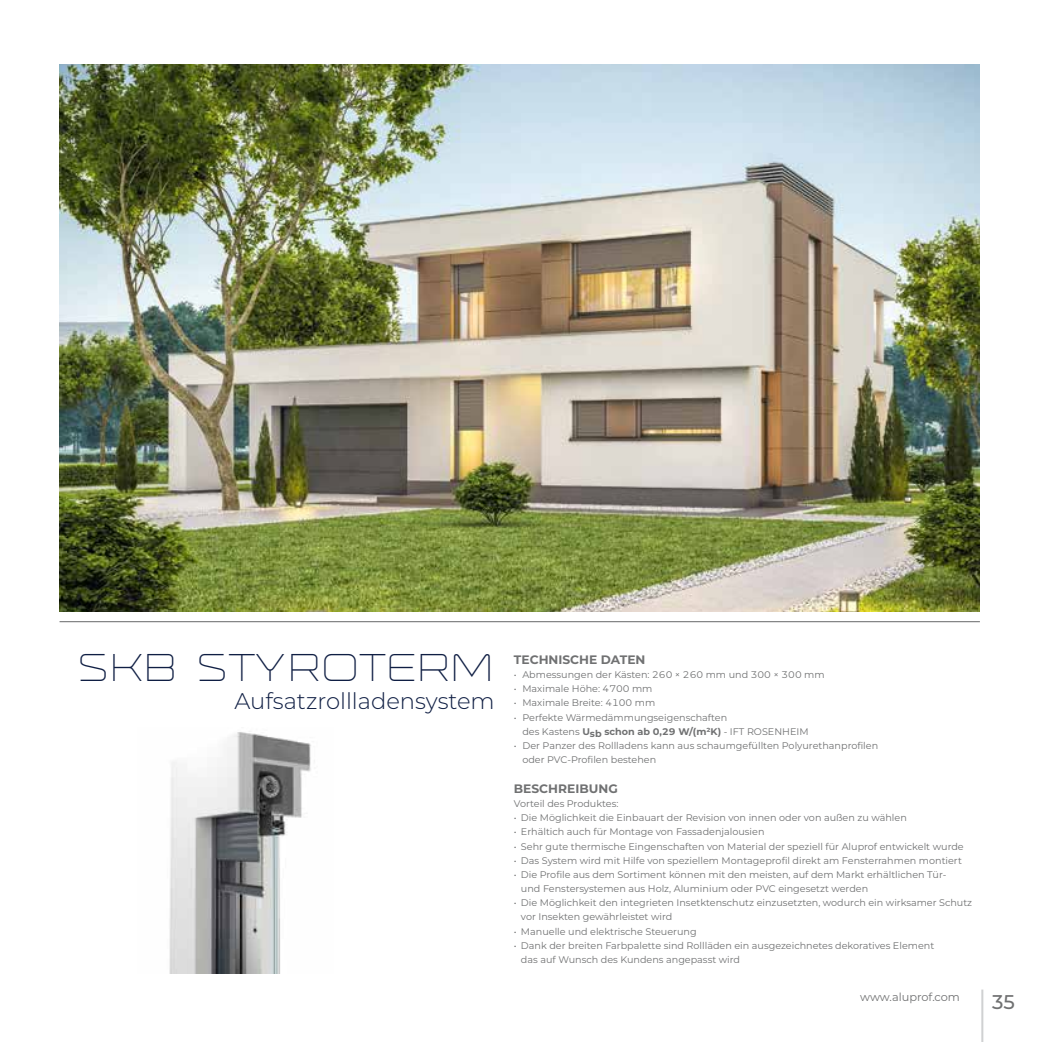
<style>
.page{position:relative;width:1042px;height:1042px;background:#fff}
.page>*{position:absolute;margin:0;border:0;box-sizing:border-box;transform-origin:0 0}
.t1{font:300 36.93px "Ronduit Capitals";color:#101f44}
.t2{font:300 22.75px "Aluprof Sans";color:#101f44}
.t3{font:500 19.78px "Aluprof Sans";color:#707172}
.t4{font:700 12.25px "Aluprof Sans";color:#707172}
.t5{font:11.38px "Aluprof Sans";color:#707172}
.t6{font:9.62px/14.2px "Aluprof Sans";color:#707172}
.s1{font-weight:700}
</style>
<div class="page">
<hr style="left:981px;top:989px;width:2px;height:53px;background:#d0d1d2">
<img style="left:169px;top:732px;width:142px;height:241px">
<hr style="left:60px;top:621px;width:920px;height:1px;background:#707172">
<img style="left:60px;top:64px;width:920px;height:547px">
<h1 class="t1" style="left:78px;top:644px;width:418px">SKB STYROTERM</h1>
<h2 class="t2" style="left:234px;top:685px;width:262px">Aufsatzrollladensystem</h2>
<p class="t4" style="left:514px;top:651px;width:133px">TECHNISCHE DATEN</p>
<p class="t6" style="left:514px;top:667px;width:312px">• Abmessungen der Kästen: 260 × 260 mm und 300 × 300 mm</p>
<p class="t6" style="left:514px;top:681px;width:140px">• Maximale Höhe: 4700 mm</p>
<p class="t6" style="left:514px;top:696px;width:143px">• Maximale Breite: 4100 mm</p>
<p class="t6" style="left:522px;top:710px;width:288px;text-indent:-9px">• Perfekte Wärmedämmungseigenschaften<br>des Kastens <span class="s1">Usb schon ab 0,29 W/(m²K)</span> - IFT ROSENHEIM</p>
<p class="t6" style="left:522px;top:738px;width:357px;text-indent:-9px">• Der Panzer des Rollladens kann aus schaumgefüllten Polyurethanprofilen oder PVC-Profilen bestehen</p>
<p class="t4" style="left:514px;top:779px;width:105px">BESCHREIBUNG</p>
<p class="t6" style="left:514px;top:796px;width:106px">Vorteil des Produktes:</p>
<p class="t6" style="left:514px;top:810px;width:394px">• Die Möglichkeit die Einbauart der Revision von innen oder von außen zu wählen</p>
<p class="t6" style="left:514px;top:824px;width:252px">• Erhältich auch für Montage von Fassadenjalousien</p>
<p class="t6" style="left:514px;top:839px;width:451px">• Sehr gute thermische Eingenschaften von Material der speziell für Aluprof entwickelt wurde</p>
<p class="t6" style="left:514px;top:853px;width:449px">• Das System wird mit Hilfe von speziellem Montageprofil direkt am Fensterrahmen montiert</p>
<p class="t6" style="left:521px;top:867px;width:427px;text-indent:-7px">• Die Profile aus dem Sortiment können mit den meisten, auf dem Markt erhältlichen Tür&shy;und Fenstersystemen aus Holz, Aluminium oder PVC eingesetzt werden</p>
<p class="t6" style="left:521px;top:895px;width:453px;text-indent:-7px">• Die Möglichkeit den integrieten Insetktenschutz einzusetzten, wodurch ein wirksamer Schutz vor Insekten gewährleistet wird</p>
<p class="t6" style="left:514px;top:924px;width:184px">• Manuelle und elektrische Steuerung</p>
<p class="t6" style="left:521px;top:938px;width:415px;text-indent:-7px">• Dank der breiten Farbpalette sind Rollläden ein ausgezeichnetes dekoratives Element das auf Wunsch des Kundens angepasst wird</p>
<p class="t5" style="left:860px;top:988px;width:101px">www.aluprof.com</p>
<h3 class="t3" style="left:992px;top:988px;width:24px">35</h3>
</div>
